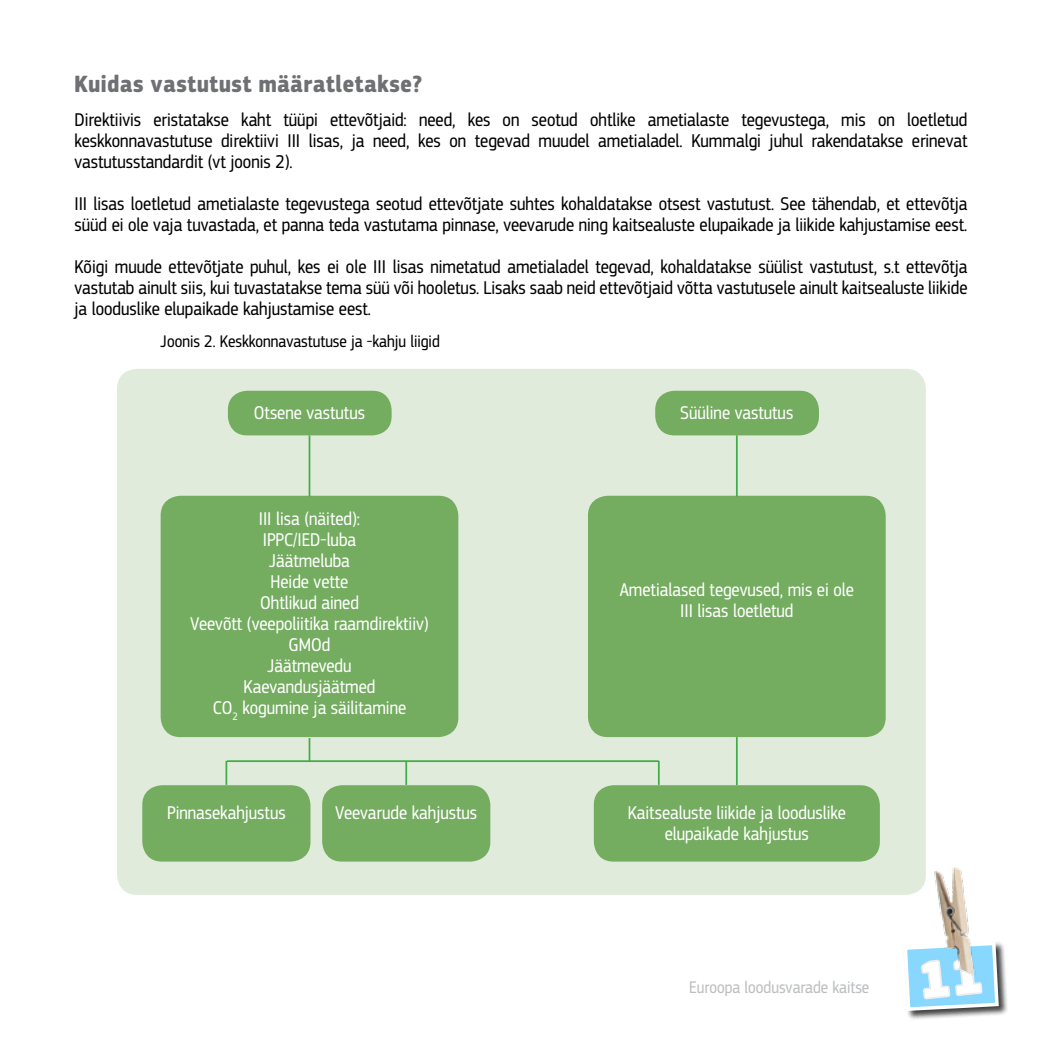
<style>
.page{position:relative;width:1042px;height:1042px;background:#fff}
.page>*{position:absolute;margin:0;border:0;box-sizing:border-box;transform-origin:0 0}
.t1{font:700 24.5px "EC Square Sans Cond Pro";letter-spacing:.03em;color:#6f7073}
.t2{font:19.25px/21px "EC Square Sans Cond Pro";color:#000;text-align:justify}
.t3{font:19.25px/21px "EC Square Sans Cond Pro";color:#fff;text-align:center}
.t4{font:17.5px "EC Square Sans Cond Pro";color:#000}
.t5{font:17.5px "EC Square Sans Cond Pro";color:#bcbec0}
</style>
<div class="page">
<div style="left:117px;top:369px;width:809px;height:526px;background:#e1ebdb;border-radius:20px"></div>
<div style="left:228px;top:391px;width:164px;height:44px;background:#74ac60;border-radius:19px"></div>
<div style="left:322px;top:785px;width:168px;height:76px;background:#74ac60;border-radius:20px"></div>
<div style="left:142px;top:785px;width:168px;height:76px;background:#74ac60;border-radius:20px"></div>
<div style="left:655px;top:391px;width:164px;height:44px;background:#74ac60;border-radius:19px"></div>
<div style="left:594px;top:785px;width:286px;height:76px;background:#74ac60;border-radius:20px"></div>
<div style="left:588px;top:496px;width:297px;height:241px;background:#74ac60;border-radius:20px"></div>
<div style="left:161px;top:496px;width:297px;height:241px;background:#74ac60;border-radius:20px"></div>
<img style="left:908px;top:867px;width:60px;height:57px">
<hr style="left:309px;top:435px;width:1px;height:61px;background:#41ad49">
<hr style="left:225px;top:761px;width:2px;height:24px;background:#41ad49">
<hr style="left:405px;top:761px;width:2px;height:24px;background:#41ad49">
<svg style="left:309px;top:738px;width:1px;height:22px"></svg>
<hr style="left:658px;top:761px;width:2px;height:24px;background:#41ad49">
<hr style="left:736px;top:435px;width:2px;height:61px;background:#41ad49">
<hr style="left:736px;top:737px;width:2px;height:48px;background:#41ad49">
<hr style="left:227px;top:760px;width:432px;height:2px;background:#41ad49">
<svg style="left:907px;top:924px;width:101px;height:95px"></svg>
<p class="t1" style="left:74px;top:68px;width:349px">Kuidas vastutust määratletakse?</p>
<p class="t2" style="left:74px;top:109px;width:895px">Direktiivis eristatakse kaht tüüpi ettevõtjaid: need, kes on seotud ohtlike ametialaste tegevustega, mis on loetletud keskkonnavastutuse direktiivi III lisas, ja need, kes on tegevad muudel ametialadel. Kummalgi juhul rakendatakse erinevat vastutusstandardit (vt joonis 2).</p>
<p class="t2" style="left:74px;top:193px;width:894px">III lisas loetletud ametialaste tegevustega seotud ettevõtjate suhtes kohaldatakse otsest vastutust. See tähendab, et ettevõtja süüd ei ole vaja tuvastada, et panna teda vastutama pinnase, veevarude ning kaitsealuste elupaikade ja liikide kahjustamise eest.</p>
<p class="t2" style="left:74px;top:256px;width:894px">Kõigi muude ettevõtjate puhul, kes ei ole III lisas nimetatud ametialadel tegevad, kohaldatakse süülist vastutust, s.t ettevõtja vastutab ainult siis, kui tuvastatakse tema süü või hooletus. Lisaks saab neid ettevõtjaid võtta vastutusele ainult kaitsealuste liikide ja looduslike elupaikade kahjustamise eest.</p>
<p class="t4" style="left:161px;top:331px;width:281px">Joonis 2. Keskkonnavastutuse ja -kahju liigid</p>
<p class="t3" style="left:254px;top:402px;width:113px">Otsene vastutus</p>
<p class="t3" style="left:190px;top:508px;width:240px">III lisa (näited):<br>IPPC/IED-luba<br>Jäätmeluba<br>Heide vette<br>Ohtlikud ained<br>Veevõtt (veepoliitika raamdirektiiv)<br>GMOd<br>Jäätmevedu<br>Kaevandusjäätmed<br>CO<sub>2</sub> kogumine ja säilitamine</p>
<p class="t3" style="left:680px;top:402px;width:114px">Süüline vastutus</p>
<p class="t3" style="left:620px;top:579px;width:236px">Ametialased tegevused, mis ei ole<br>III lisas loetletud</p>
<p class="t3" style="left:167px;top:802px;width:120px">Pinnasekahjustus</p>
<p class="t3" style="left:335px;top:802px;width:144px">Veevarude kahjustus</p>
<p class="t3" style="left:628px;top:802px;width:220px">Kaitsealuste liikide ja looduslike elupaikade kahjustus</p>
<p class="t5" style="left:689px;top:977px;width:182px">Euroopa loodusvarade kaitse</p>
</div>
